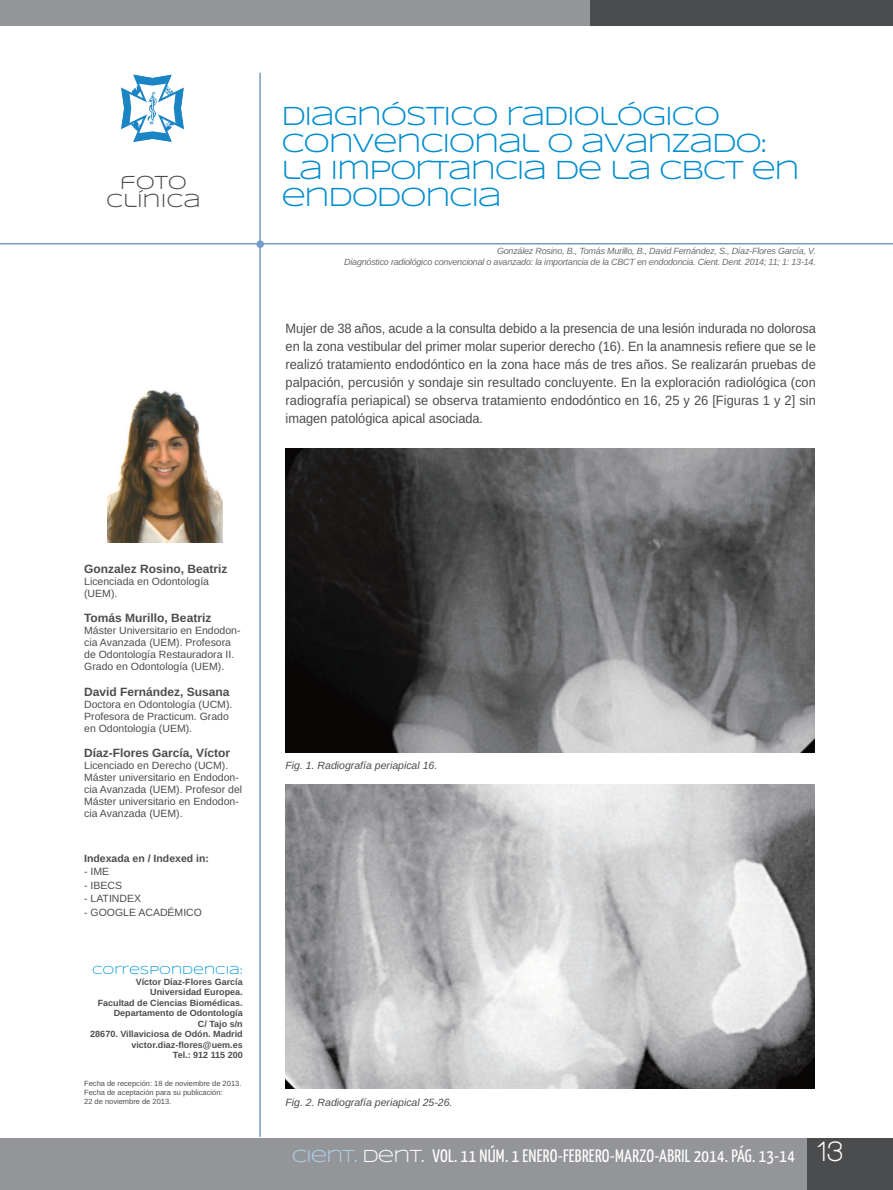
<style>
.page{position:relative;width:893px;height:1190px;background:#fff}
.page>*{position:absolute;margin:0;border:0;box-sizing:border-box;transform-origin:0 0}
.t1{font:27px/27px "Syncopate";letter-spacing:-.05em;color:#008dce}
.t2{font:19.5px/18px "Syncopate";color:#4b4c4d;text-align:center}
.t3{font:18px "Yanone Kaffeesatz";letter-spacing:.015em;color:#fff}
.t4{font:13.5px/18px "Arimo";letter-spacing:-.005em;color:#4b4c4d;text-align:justify;scale:.95 1}
.t5{font:700 12px "Arimo";color:#4b4c4d}
.t6{font:12px "Syncopate";color:#0a99d5}
.t7{font:10.5px/12px "Arimo";color:#4b4c4d}
.t8{font:italic 10.5px "Arimo";color:#4b4c4d}
.t9{font:700 10.5px "Arimo";color:#4b4c4d}
.t10{font:italic 9px/10.5px "Arimo";letter-spacing:-.025em;color:#6c6d70;text-align:right}
.t11{font:700 9px/10.5px "Arimo";color:#4b4c4d;text-align:right}
.t12{font:7.5px/9px "Arimo";color:#4b4c4d}
.s1{font-family:"Syncopate";color:#add2ed}
.s2{font-family:"Syncopate"}
.s3{font-family:"Walkway";font-weight:700;font-size:30px}
</style>
<div class="page">
<div style="left:0;top:0;width:598px;height:25px;background:#939598"></div>
<div style="left:590px;top:0;width:303px;height:25px;background:#4b4c4d"></div>
<svg style="left:121px;top:74px;width:63px;height:68px"></svg>
<hr style="left:0;top:243px;width:893px;height:1px;background:#739dc6">
<hr style="left:259px;top:73px;width:2px;height:1064px;background:#739dc6">
<div style="left:256px;top:240px;width:8px;height:8px;background:#739dc6;border-radius:50%"></div>
<img style="left:108px;top:390px;width:114px;height:152px">
<div style="left:0;top:1138px;width:893px;height:52px;background:#939598"></div>
<div style="left:807px;top:1138px;width:86px;height:52px;background:#4b4c4d"></div>
<img style="left:285px;top:448px;width:529px;height:304px">
<img style="left:285px;top:785px;width:529px;height:304px">
<h2 class="t2" style="left:106px;top:173px;width:96px">FOTO<br>CLÍNICA</h2>
<h1 class="t1" style="left:281px;top:102px;width:520px">DIAGNÓSTICO RADIOLÓGICO<br>CONVENCIONAL O AVANZADO:<br>LA IMPORTANCIA DE LA CBCT EN<br>ENDODONCIA</h1>
<p class="t10" style="left:344px;top:246px;width:473px">González Rosino, B., Tomás Murillo, B., David Fernández, S., Díaz-Flores García, V.<br>Diagnóstico radiológico convencional o avanzado: la importancia de la CBCT en endodoncia. Cient. Dent. 2014; 11; 1: 13-14.</p>
<p class="t4" style="left:285px;top:319px;width:559px">Mujer de 38 años, acude a la consulta debido a la presencia de una lesión indurada no dolorosa en la zona vestibular del primer molar superior derecho (16). En la anamnesis refiere que se le realizó tratamiento endodóntico en la zona hace más de tres años. Se realizarán pruebas de palpación, percusión y sondaje sin resultado concluyente. En la exploración radiológica (con radiografía periapical) se observa tratamiento endodóntico en 16, 25 y 26 [Figuras 1 y 2] sin imagen patológica apical asociada.</p>
<p class="t5" style="left:84px;top:561px;width:145px">Gonzalez Rosino, Beatriz</p>
<p class="t7" style="left:84px;top:575px;width:126px">Licenciada en Odontología (UEM).</p>
<p class="t5" style="left:84px;top:611px;width:129px">Tomás Murillo, Beatriz</p>
<p class="t7" style="left:84px;top:624px;width:158px">Máster Universitario en Endodon&shy;cia Avanzada (UEM). Profesora de Odontología Restauradora II.<br>Grado en Odontología (UEM).</p>
<p class="t5" style="left:84px;top:684px;width:147px">David Fernández, Susana</p>
<p class="t7" style="left:84px;top:698px;width:150px">Doctora en Odontología (UCM).<br>Profesora de Practicum. Grado en Odontología (UEM).</p>
<p class="t5" style="left:84px;top:746px;width:148px">Díaz-Flores García, Víctor</p>
<p class="t7" style="left:84px;top:759px;width:159px">Licenciado en Derecho (UCM).<br>Máster universitario en Endodon&shy;cia Avanzada (UEM). Profesor del<br>Máster universitario en Endodon&shy;cia Avanzada (UEM).</p>
<p class="t9" style="left:84px;top:852px;width:126px">Indexada en / Indexed in:</p>
<p class="t7" style="left:84px;top:865px;width:27px">- IME</p>
<p class="t7" style="left:84px;top:879px;width:39px">- IBECS</p>
<p class="t7" style="left:84px;top:892px;width:58px">- LATINDEX</p>
<p class="t7" style="left:84px;top:906px;width:119px">- GOOGLE ACADÉMICO</p>
<p class="t6" style="left:92px;top:963px;width:152px">CORRESPONDENCIA:</p>
<p class="t11" style="left:90px;top:976px;width:154px">Víctor Díaz-Flores García<br>Universidad Europea.<br>Facultad de Ciencias Biomédicas.<br>Departamento de Odontología<br>C/ Tajo s/n<br>28670. Villaviciosa de Odón. Madrid victor.diaz-flores@uem.es<br>Tel.: 912 115 200</p>
<p class="t12" style="left:84px;top:1079px;width:159px">Fecha de recepción: 18 de noviembre de 2013.<br>Fecha de aceptación para su publicación:<br>22 de noviembre de 2013.</p>
<p class="t8" style="left:285px;top:759px;width:153px">Fig. 1. Radiografía periapical 16.</p>
<p class="t8" style="left:285px;top:1096px;width:168px">Fig. 2. Radiografía periapical 25-26.</p>
<h3 class="t3" style="left:292px;top:1144px;width:552px"><span class="s1">CIENT.</span> <span class="s2">DENT.</span> VOL. 11 NÚM. 1 ENERO-FEBRERO-MARZO-ABRIL 2014. PÁG. 13-14 <span class="s3">13</span></h3>
</div>
